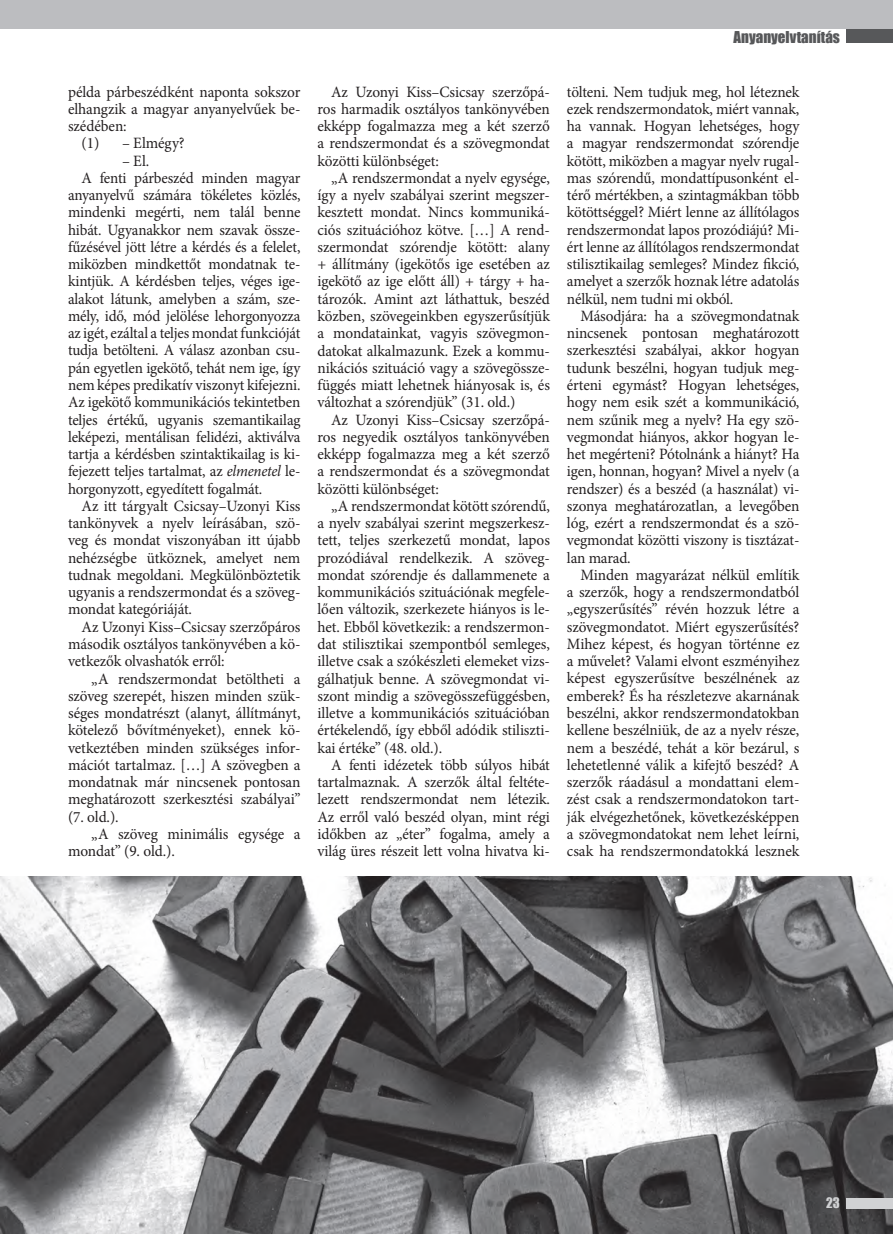
<style>
.page{position:relative;width:893px;height:1234px;background:#fff}
.page>*{position:absolute;margin:0;border:0;box-sizing:border-box;transform-origin:0 0}
.t1{font:15.75px/17.2px "Minion Pro";letter-spacing:-.01em;color:#231f20;text-align:justify}
.t2{font:15.75px "Minion Pro";letter-spacing:-.01em;color:#231f20;scale:.96 1}
.t3{font:15px "Impact";color:#57585a}
.t4{font:13.35px "Impact";color:#d1d2d4}
.s1{font-style:italic}
</style>
<div class="page">
<img style="left:0;top:876px;width:893px;height:357px">
<div style="left:847px;top:28px;width:46px;height:15px;background:#57585a"></div>
<div style="left:847px;top:1197px;width:46px;height:11px;background:#d1d2d4"></div>
<div style="left:0;top:0;width:893px;height:28px;background:#bcbdc0"></div>
<p class="t1" style="left:68px;top:83px;width:234px">példa párbeszédként naponta sokszor</p>
<p class="t1" style="left:68px;top:100px;width:234px">elhangzik a magyar anyanyelvűek be-</p>
<p class="t1" style="left:68px;top:117px;width:60px">szédében:</p>
<p class="t1" style="left:82px;top:135px;width:105px">(1) – Elmégy?</p>
<p class="t1" style="left:122px;top:152px;width:29px">– El.</p>
<p class="t2" style="left:82px;top:167px;width:230px">A fenti párbeszéd minden magyar</p>
<p class="t2" style="left:68px;top:184px;width:244px">anyanyelvű számára tökéletes közlés,</p>
<p class="t2" style="left:68px;top:202px;width:244px">mindenki megérti, nem talál benne</p>
<p class="t2" style="left:68px;top:219px;width:244px">hibát. Ugyanakkor nem szavak össze-</p>
<p class="t2" style="left:68px;top:236px;width:244px">fűzésével jött létre a kérdés és a felelet,</p>
<p class="t2" style="left:68px;top:253px;width:244px">miközben mindkettőt mondatnak te-</p>
<p class="t2" style="left:68px;top:271px;width:244px">kintjük. A kérdésben teljes, véges ige-</p>
<p class="t2" style="left:68px;top:288px;width:244px">alakot látunk, amelyben a szám, sze-</p>
<p class="t2" style="left:68px;top:305px;width:244px">mély, idő, mód jelölése lehorgonyozza</p>
<p class="t2" style="left:68px;top:322px;width:244px">az igét, ezáltal a teljes mondat funkcióját</p>
<p class="t2" style="left:68px;top:340px;width:244px">tudja betölteni. A válasz azonban csu-</p>
<p class="t2" style="left:68px;top:357px;width:244px">pán egyetlen igekötő, tehát nem ige, így</p>
<p class="t2" style="left:68px;top:374px;width:244px">nem képes predikatív viszonyt kifejezni.</p>
<p class="t2" style="left:68px;top:391px;width:244px">Az igekötő kommunikációs tekintetben</p>
<p class="t2" style="left:68px;top:409px;width:244px">teljes értékű, ugyanis szemantikailag</p>
<p class="t2" style="left:68px;top:426px;width:244px">leképezi, mentálisan felidézi, aktiválva</p>
<p class="t2" style="left:68px;top:443px;width:244px">tartja a kérdésben szintaktikailag is ki-</p>
<p class="t2" style="left:68px;top:460px;width:244px">fejezett teljes tartalmat, az <span class="s1">elmenetel</span> le-</p>
<p class="t2" style="left:68px;top:478px;width:204px">horgonyzott, egyedített fogalmát.</p>
<p class="t1" style="left:82px;top:497px;width:220px">Az itt tárgyalt Csicsay–Uzonyi Kiss</p>
<p class="t1" style="left:68px;top:514px;width:234px">tankönyvek a nyelv leírásában, szö-</p>
<p class="t1" style="left:68px;top:531px;width:234px">veg és mondat viszonyában itt újabb</p>
<p class="t1" style="left:68px;top:549px;width:234px">nehézségbe ütköznek, amelyet nem</p>
<p class="t1" style="left:68px;top:566px;width:234px">tudnak megoldani. Megkülönböztetik</p>
<p class="t1" style="left:68px;top:583px;width:234px">ugyanis a rendszermondat és a szöveg-</p>
<p class="t1" style="left:68px;top:600px;width:126px">mondat kategóriáját.</p>
<p class="t1" style="left:82px;top:618px;width:220px">Az Uzonyi Kiss–Csicsay szerzőpáros</p>
<p class="t1" style="left:68px;top:635px;width:234px">második osztályos tankönyvében a kö-</p>
<p class="t1" style="left:68px;top:652px;width:158px">vetkezők olvashatók erről:</p>
<p class="t1" style="left:91px;top:669px;width:211px">„A rendszermondat betöltheti a</p>
<p class="t1" style="left:68px;top:687px;width:234px">szöveg szerepét, hiszen minden szük-</p>
<p class="t1" style="left:68px;top:704px;width:234px">séges mondatrészt (alanyt, állítmányt,</p>
<p class="t1" style="left:68px;top:721px;width:234px">kötelező bővítményeket), ennek kö-</p>
<p class="t1" style="left:68px;top:738px;width:234px">vetkeztében minden szükséges infor-</p>
<p class="t1" style="left:68px;top:756px;width:234px">mációt tartalmaz. […] A szövegben a</p>
<p class="t1" style="left:68px;top:773px;width:234px">mondatnak már nincsenek pontosan</p>
<p class="t1" style="left:68px;top:790px;width:234px">meghatározott szerkesztési szabályai”</p>
<p class="t1" style="left:68px;top:807px;width:52px">(7. old.).</p>
<p class="t1" style="left:91px;top:825px;width:211px">„A szöveg minimális egysége a</p>
<p class="t1" style="left:68px;top:842px;width:108px">mondat” (9. old.).</p>
<p class="t3" style="left:734px;top:25px;width:108px">Anyanyelvtanítás</p>
<p class="t1" style="left:317px;top:83px;width:234px;text-indent:14px">Az Uzonyi Kiss–Csicsay szerzőpá&shy;ros harmadik osztályos tankönyvében ekképp fogalmazza meg a két szerző a rendszermondat és a szövegmondat közötti különbséget:</p>
<p class="t1" style="left:317px;top:169px;width:234px;text-indent:14px">„A rendszermondat a nyelv egysége, így a nyelv szabályai szerint megszer&shy;kesztett mondat. Nincs kommuniká&shy;ciós szituációhoz kötve. […] A rend&shy;szermondat szórendje kötött: alany + állítmány (igekötős ige esetében az igekötő az ige előtt áll) + tárgy + ha&shy;tározók. Amint azt láthattuk, beszéd közben, szövegeinkben egyszerűsítjük a mondatainkat, vagyis szövegmon&shy;datokat alkalmazunk. Ezek a kommu&shy;nikációs szituáció vagy a szövegössze&shy;függés miatt lehetnek hiányosak is, és változhat a szórendjük” (31. old.)</p>
<p class="t1" style="left:317px;top:411px;width:234px;text-indent:14px">Az Uzonyi Kiss–Csicsay szerzőpá&shy;ros negyedik osztályos tankönyvében ekképp fogalmazza meg a két szerző a rendszermondat és a szövegmondat közötti különbséget:</p>
<p class="t1" style="left:317px;top:497px;width:234px;text-indent:14px">„A rendszermondat kötött szórendű, a nyelv szabályai szerint megszerkesz&shy;tett, teljes szerkezetű mondat, lapos prozódiával rendelkezik. A szöveg&shy;mondat szórendje és dallammenete a kommunikációs szituációnak megfele&shy;lően változik, szerkezete hiányos is le&shy;het. Ebből következik: a rendszermon&shy;dat stilisztikai szempontból semleges, illetve csak a szókészleti elemeket vizs&shy;gálhatjuk benne. A szövegmondat vi&shy;szont mindig a szövegösszefüggésben, illetve a kommunikációs szituációban értékelendő, így ebből adódik stiliszti&shy;kai értéke” (48. old.).</p>
<p class="t1" style="left:317px;top:756px;width:234px;text-indent:14px">A fenti idézetek több súlyos hibát tartalmaznak. A szerzők által feltéte&shy;lezett rendszermondat nem létezik.<br>Az erről való beszéd olyan, mint régi időkben az „éter” fogalma, amely a világ üres részeit lett volna hivatva ki-</p>
<p class="t1" style="left:567px;top:83px;width:234px">tölteni. Nem tudjuk meg, hol léteznek ezek rendszermondatok, miért vannak, ha vannak. Hogyan lehetséges, hogy a magyar rendszermondat szórendje kötött, miközben a magyar nyelv rugal&shy;mas szórendű, mondattípusonként el&shy;térő mértékben, a szintagmákban több kötöttséggel? Miért lenne az állítólagos rendszermondat lapos prozódiájú? Mi&shy;ért lenne az állítólagos rendszermondat stilisztikailag semleges? Mindez fikció, amelyet a szerzők hoznak létre adatolás nélkül, nem tudni mi okból.</p>
<p class="t1" style="left:567px;top:307px;width:234px;text-indent:14px">Másodjára: ha a szövegmondatnak nincsenek pontosan meghatározott szerkesztési szabályai, akkor hogyan tudunk beszélni, hogyan tudjuk meg&shy;érteni egymást? Hogyan lehetséges, hogy nem esik szét a kommunikáció, nem szűnik meg a nyelv? Ha egy szö&shy;vegmondat hiányos, akkor hogyan le&shy;het megérteni? Pótolnánk a hiányt? Ha igen, honnan, hogyan? Mivel a nyelv (a rendszer) és a beszéd (a használat) vi&shy;szonya meghatározatlan, a levegőben lóg, ezért a rendszermondat és a szö&shy;vegmondat közötti viszony is tisztázat&shy;lan marad.</p>
<p class="t1" style="left:567px;top:566px;width:234px;text-indent:14px">Minden magyarázat nélkül említik a szerzők, hogy a rendszermondatból „egyszerűsítés” révén hozzuk létre a szövegmondatot. Miért egyszerűsítés?<br>Mihez képest, és hogyan történne ez a művelet? Valami elvont eszményihez képest egyszerűsítve beszélnének az emberek? És ha részletezve akarnának beszélni, akkor rendszermondatokban kellene beszélniük, de az a nyelv része, nem a beszédé, tehát a kör bezárul, s lehetetlenné válik a kifejtő beszéd? A szerzők ráadásul a mondattani elem&shy;zést csak a rendszermondatokon tart&shy;ják elvégezhetőnek, következésképpen a szövegmondatokat nem lehet leírni, csak ha rendszermondatokká lesznek</p>
<p class="t4" style="left:826px;top:1192px;width:15px">23</p>
</div>
